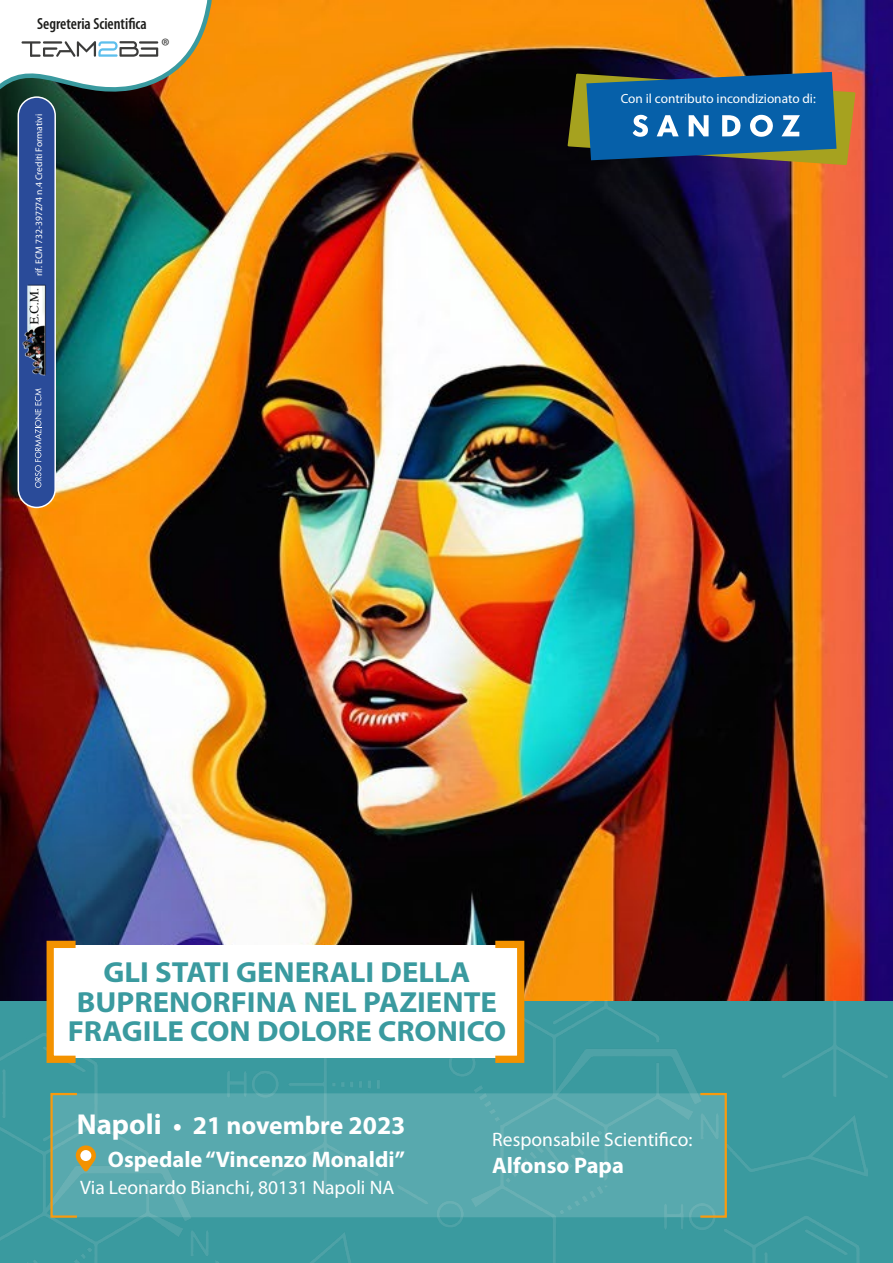
<style>
.page{position:relative;width:893px;height:1263px;background:#fff}
.page>*{position:absolute;margin:0;border:0;box-sizing:border-box;transform-origin:0 0}
.t1{font:700 29.1px/29.4px "Myriad Pro";color:#3a9a9f;text-align:center;scale:1.06 1}
.t2{font:700 25.65px "Myriad Pro";color:#fff}
.t3{font:700 22.5px "Myriad Pro";color:#fff}
.t4{font:21.15px "Myriad Pro";color:#3c3c3b}
.t5{font:19.5px "Myriad Pro";color:#fff}
.t6{font:600 condensed 16.2px "Myriad Pro";color:#1d1d1b}
.t7{font:13.35px "Myriad Pro";color:#fff}
.t8{font:9.6px "Myriad Pro";color:#fff}
.s1{font-size:28.8px}
</style>
<div class="page">
<img style="left:0;top:0;width:893px;height:1001px">
<div style="left:0;top:1001px;width:893px;height:262px;background:#3a9a9f"></div>
<img style="left:0;top:1021px;width:351px;height:242px">
<img style="left:437px;top:1024px;width:430px;height:239px">
<img style="left:649px;top:1204px;width:218px;height:59px">
<img style="left:678px;top:1001px;width:210px;height:96px">
<img style="left:168px;top:1001px;width:470px;height:92px">
<svg style="left:0;top:0;width:243px;height:122px"></svg>
<div style="left:18px;top:97px;width:37px;height:410px;background:#2a4b99;border-radius:18px"></div>
<div style="left:18px;top:96px;width:38px;height:412px;border:2px solid #fff;border-radius:18px"></div>
<img style="left:22px;top:285px;width:24px;height:91px">
<svg style="left:35px;top:388px;width:7px;height:100px"></svg>
<svg style="left:36px;top:354px;width:5px;height:4px"></svg>
<div style="left:50px;top:945px;width:471px;height:112px;background:#fff"></div>
<div style="left:492px;top:941px;width:32px;height:122px;border:7px solid #f39200"></div>
<div style="left:47px;top:941px;width:32px;height:122px;border:7px solid #f39200"></div>
<div style="left:51px;top:1093px;width:675px;height:124px;background:#58a9ae"></div>
<svg style="left:78px;top:1145px;width:18px;height:27px"></svg>
<div style="left:80px;top:1150px;width:11px;height:11px;background:#fff;border-radius:50%"></div>
<div style="left:699px;top:1093px;width:28px;height:125px;border:2px solid #f99a0d"></div>
<div style="left:50px;top:1093px;width:28px;height:125px;border:2px solid #f99a0d"></div>
<svg style="left:568px;top:72px;width:287px;height:93px;background:#346988"></svg>
<p class="t6" style="left:37px;top:15px;width:111px">Segreteria Scientifica</p>
<p class="t4" style="left:161px;top:35px;width:10px">®</p>
<p class="t8" style="left:34px;top:276px;width:164px;rotate:-90deg">rif. ECM 732-397274 n.4 Crediti Formativi</p>
<p class="t7" style="left:621px;top:92px;width:197px">Con il contributo incondizionato di:</p>
<p class="t1" style="left:68px;top:958px;width:415px">GLI STATI GENERALI DELLA<br>BUPRENORFINA NEL PAZIENTE<br>FRAGILE CON DOLORE CRONICO</p>
<p class="t2" style="left:77px;top:1111px;width:330px"><span class="s1">Napoli</span> • 21 novembre 2023</p>
<p class="t3" style="left:108px;top:1147px;width:299px">Ospedale “Vincenzo Monaldi”</p>
<p class="t5" style="left:80px;top:1177px;width:316px">Via Leonardo Bianchi, 80131 Napoli NA</p>
<p class="t5" style="left:492px;top:1129px;width:202px">Responsabile Scientifico:</p>
<p class="t3" style="left:492px;top:1153px;width:133px">Alfonso Papa</p>
</div>
